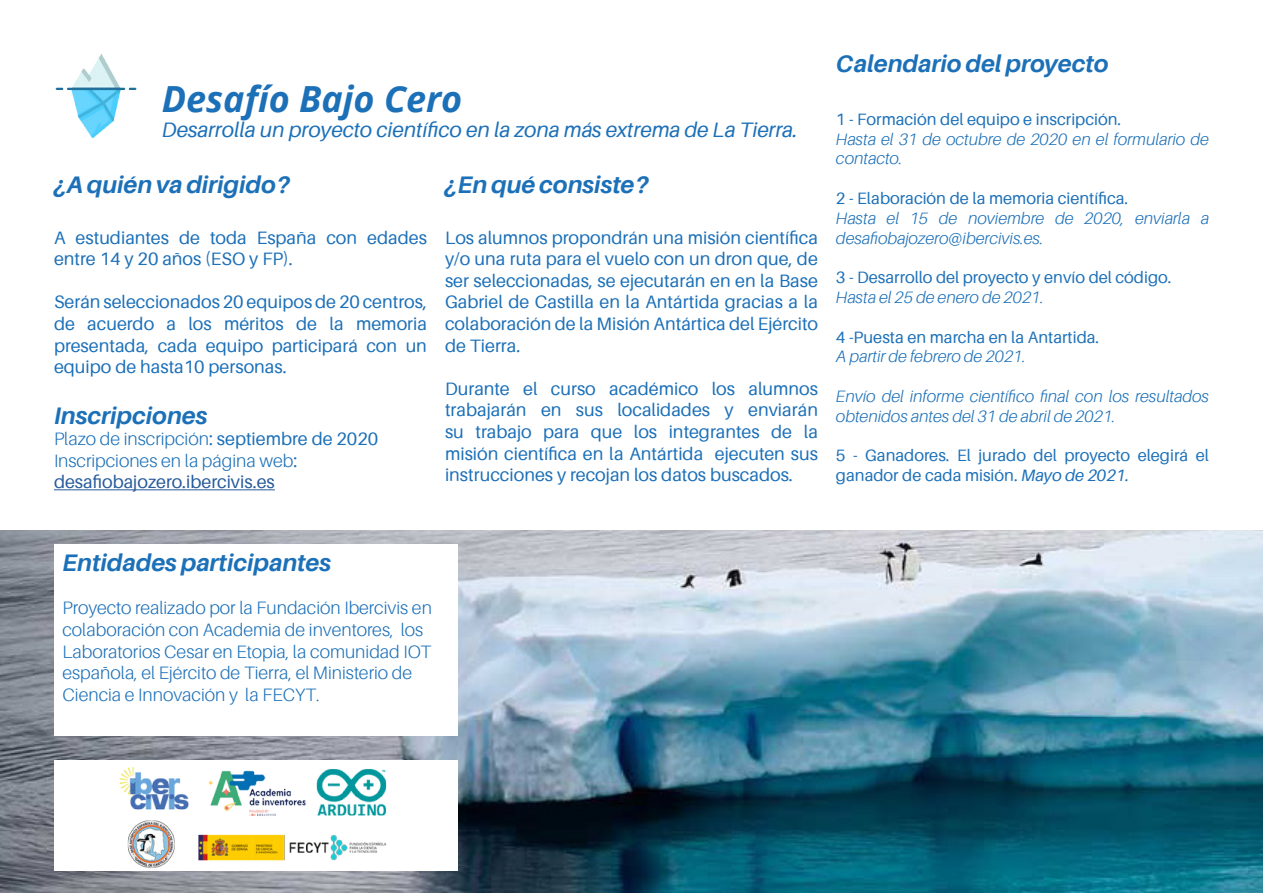
<style>
.page{position:relative;width:1263px;height:893px;background:#fff}
.page>*{position:absolute;margin:0;border:0;box-sizing:border-box;transform-origin:0 0}
.t1{font:italic 700 36px "Open Sans";color:#1c70b8}
.t2{font:italic 700 24px "Aileron";color:#1c70b8}
.t3{font:italic 21px "Aileron";color:#1c70b8}
.t4{font:18px/21.6px "Aileron";color:#1c70b8;text-align:justify}
.t5{font:300 18px/21.6px "Aileron";color:#1c70b8}
.t6{font:italic 300 16.5px/19.8px "Aileron";color:#1c70b8}
.t7{font:16.5px/19.8px "Aileron";color:#1c70b8}
.s1{font-weight:400}
.s2{font-weight:400;color:#275b9b}
.s3{font-style:italic}
</style>
<div class="page">
<img style="left:55px;top:54px;width:82px;height:83px">
<hr style="left:54px;top:489px;width:221px;height:1px;background:#275b9b">
<img style="left:0;top:530px;width:1263px;height:363px">
<div style="left:54px;top:544px;width:403px;height:191px;background:#fff"></div>
<div style="left:54px;top:760px;width:403px;height:110px;background:#fff"></div>
<img style="left:119px;top:767px;width:268px;height:101px">
<h1 class="t1" style="left:162px;top:74px;width:302px">Desafío Bajo Cero</h1>
<p class="t3" style="left:162px;top:119px;width:637px">Desarrolla un proyecto científico en la zona más extrema de La Tierra.</p>
<h2 class="t2" style="left:54px;top:171px;width:238px">¿A quién va dirigido?</h2>
<h2 class="t2" style="left:445px;top:171px;width:206px">¿En qué consiste?</h2>
<p class="t4" style="left:54px;top:227px;width:374px">A estudiantes de toda España con edades entre 14 y 20 años (ESO y FP).</p>
<p class="t4" style="left:54px;top:292px;width:374px">Serán seleccionados 20 equipos de 20 centros, de acuerdo a los méritos de la memoria presentada, cada equipo participará con un equipo de hasta10 personas.</p>
<h2 class="t2" style="left:54px;top:402px;width:155px">Inscripciones</h2>
<p class="t5" style="left:54px;top:428px;width:326px">Plazo de inscripción<span class="s1">: septiembre de 2020<br></span>Inscripciones en la página web<span class="s1">: </span><span class="s2">desafiobajozero.ibercivis.es</span></p>
<p class="t4" style="left:445px;top:227px;width:374px">Los alumnos propondrán una misión científica y/o una ruta para el vuelo con un dron que, de ser seleccionadas, se ejecutarán en en la Base Gabriel de Castilla en la Antártida gracias a la colaboración de la Misión Antártica del Ejército de Tierra.</p>
<p class="t4" style="left:445px;top:378px;width:374px">Durante el curso académico los alumnos trabajarán en sus localidades y enviarán su trabajo para que los integrantes de la misión científica en la Antártida ejecuten sus instrucciones y recojan los datos buscados.</p>
<h2 class="t2" style="left:836px;top:51px;width:274px">Calendario del proyecto</h2>
<p class="t7" style="left:836px;top:109px;width:287px">1 - Formación del equipo e inscripción.</p>
<p class="t6" style="left:836px;top:129px;width:374px">Hasta el 31 de octubre de 2020 en el formulario de contacto.</p>
<p class="t7" style="left:836px;top:189px;width:294px">2 - Elaboración de la memoria científica.</p>
<p class="t6" style="left:836px;top:208px;width:374px">Hasta el 15 de noviembre de 2020, enviarla a desafiobajozero@ibercivis.es.</p>
<p class="t7" style="left:836px;top:268px;width:337px">3 - Desarrollo del proyecto y envío del código.</p>
<p class="t6" style="left:836px;top:288px;width:209px">Hasta el 25 de enero de 2021.</p>
<p class="t7" style="left:836px;top:327px;width:265px">4 -Puesta en marcha en la Antartida.</p>
<p class="t6" style="left:836px;top:347px;width:191px">A partir de febrero de 2021.</p>
<p class="t6" style="left:836px;top:387px;width:374px">Envío del informe científico final con los resultados obtenidos antes del 31 de abril de 2021.</p>
<p class="t7" style="left:836px;top:446px;width:374px">5 - Ganadores. El jurado del proyecto elegirá el ganador de cada misión. <span class="s3">Mayo de 2021.</span></p>
<h2 class="t2" style="left:63px;top:549px;width:270px">Entidades participantes</h2>
<p class="t5" style="left:63px;top:598px;width:371px">Proyecto realizado por la Fundación Ibercivis en colaboración con Academia de inventores, los Laboratorios Cesar en Etopia, la comunidad IOT española, el Ejército de Tierra, el Ministerio de Ciencia e Innovación y la FECYT.</p>
</div>
